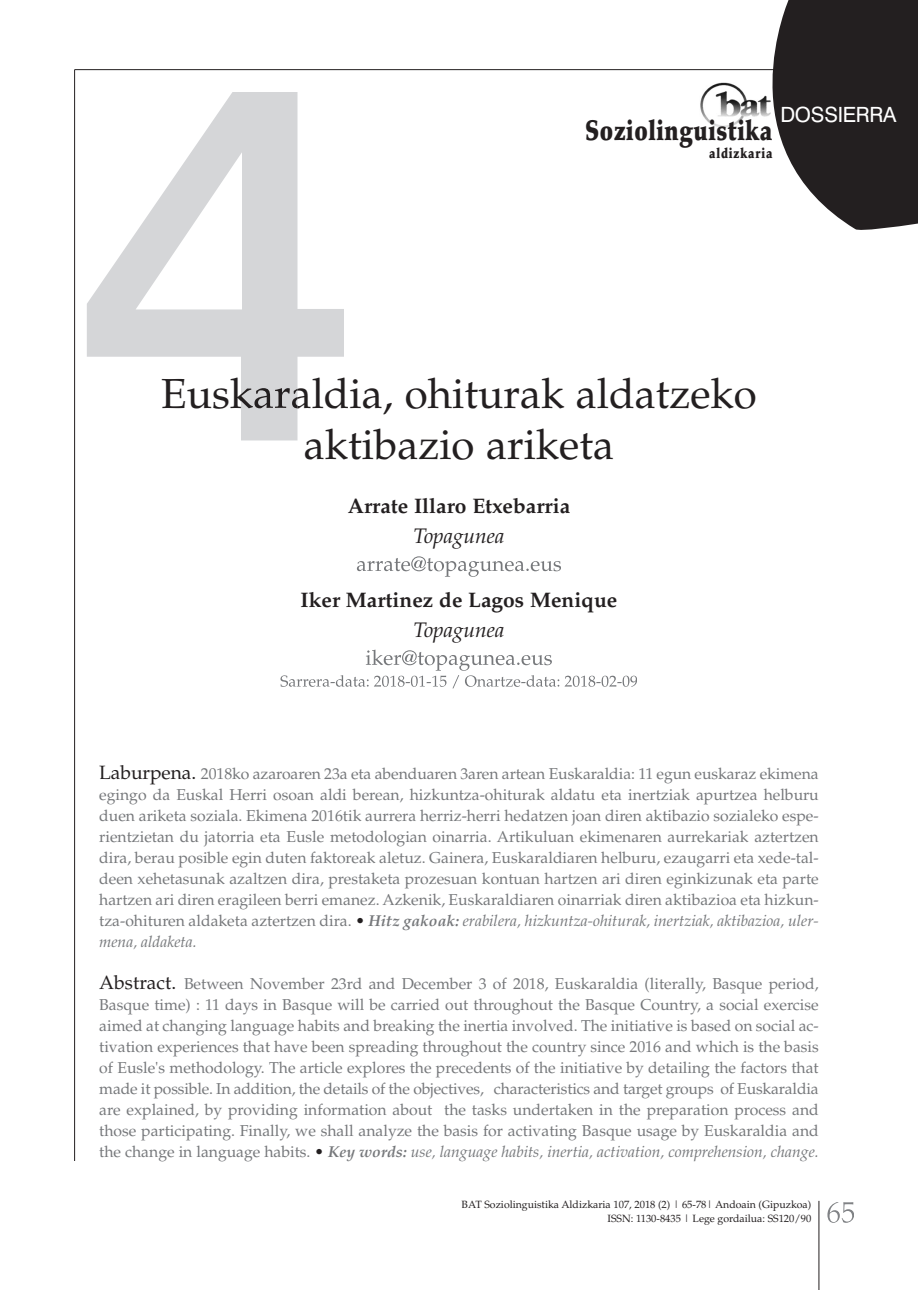
<style>
.page{position:relative;width:918px;height:1290px;background:#fff}
.page>*{position:absolute;margin:0;border:0;box-sizing:border-box;transform-origin:0 0}
.t1{font:42px/51.1px "Palatino";color:#231f20;text-align:center}
.t2{font:900 28.35px "Palatino";letter-spacing:.025em;color:#231f20;scale:.8 1}
.t3{font:700 21px "Palatino";color:#231f20}
.t4{font:italic 21px "Palatino";color:#231f20}
.t5{font:21px "Swiss 721 BT";letter-spacing:-.015em;color:#fff}
.t6{font:15.75px/21px "Palatino";color:#76787b;text-align:justify}
.t7{font:900 14.35px "Palatino";letter-spacing:.075em;color:#231f20;scale:.8 1}
.t8{font:10.5px/13.1px "Palatino";color:#231f20;text-align:right}
.s1{font-size:19.25px;color:#231f20}
.s2{font-weight:700;font-style:italic;color:#231f20}
.s3{font-weight:700;font-style:italic}
.s4{font-style:italic}
</style>
<div class="page">
<img style="left:700px;top:82px;width:22px;height:46px">
<hr style="left:75px;top:69px;width:744px;height:1px;background:#231f20">
<hr style="left:74px;top:70px;width:1px;height:1091px;background:#231f20">
<svg style="left:827px;top:1202px;width:27px;height:21px"></svg>
<hr style="left:818px;top:1201px;width:1px;height:89px;background:#231f20">
<svg style="left:357px;top:556px;width:76px;height:15px"></svg>
<svg style="left:366px;top:649px;width:81px;height:22px"></svg>
<svg style="left:280px;top:675px;width:62px;height:12px"></svg>
<svg style="left:87px;top:92px;width:257px;height:348px"></svg>
<svg style="left:162px;top:377px;width:148px;height:32px"></svg>
<svg style="left:722px;top:0;width:196px;height:230px"></svg>
<h2 class="t2" style="left:585px;top:119px;width:236px">Soziolinguistika</h2>
<p class="t7" style="left:709px;top:147px;width:81px">aldizkaria</p>
<h3 class="t5" style="left:780px;top:107px;width:118px">DOSSIERRA</h3>
<h1 class="t1" style="left:161px;top:373px;width:597px">Euskaraldia, ohiturak aldatzeko aktibazio ariketa</h1>
<h3 class="t3" style="left:348px;top:498px;width:224px">Arrate Illaro Etxebarria</h3>
<h3 class="t4" style="left:413px;top:527px;width:92px">Topagunea</h3>
<h3 class="t3" style="left:300px;top:592px;width:318px">Iker Martinez de Lagos Menique</h3>
<h3 class="t4" style="left:413px;top:621px;width:92px">Topagunea</h3>
<p class="t6" style="left:99px;top:764px;width:721px"><span class="s1">Laburpena.</span> 2018ko azaroaren 23a eta abenduaren 3aren artean Euskaraldia: 11 egun euskaraz ekimena egingo da Euskal Herri osoan aldi berean, hizkuntza-ohiturak aldatu eta inertziak apurtzea helburu duen ariketa soziala. Ekimena 2016tik aurrera herriz-herri hedatzen joan diren aktibazio sozialeko espe&shy;rientzietan du jatorria eta Eusle metodologian oinarria. Artikuluan ekimenaren aurrekariak aztertzen dira, berau posible egin duten faktoreak aletuz. Gainera, Euskaraldiaren helburu, ezaugarri eta xede-tal&shy;deen xehetasunak azaltzen dira, prestaketa prozesuan kontuan hartzen ari diren eginkizunak eta parte hartzen ari diren eragileen berri emanez. Azkenik, Euskaraldiaren oinarriak diren aktibazioa eta hizkun&shy;tza-ohituren aldaketa aztertzen dira. <span class="s2">•</span> <span class="s3">Hitz gakoak:</span> <span class="s4">erabilera, hizkuntza-ohiturak, inertziak, aktibazioa, uler&shy;mena, aldaketa.</span></p>
<p class="t6" style="left:99px;top:974px;width:721px"><span class="s1">Abstract.</span> Between November 23rd and December 3 of 2018, Euskaraldia (literally, Basque period, Basque time) : 11 days in Basque will be carried out throughout the Basque Country, a social exercise aimed at changing language habits and breaking the inertia involved. The initiative is based on social ac&shy;tivation experiences that have been spreading throughout the country since 2016 and which is the basis of Eusle's methodology. The article explores the precedents of the initiative by detailing the factors that made it possible. In addition, the details of the objectives, characteristics and target groups of Euskaraldia are explained, by providing information about the tasks undertaken in the preparation process and those participating. Finally, we shall analyze the basis for activating Basque usage by Euskaraldia and the change in language habits. <span class="s2">•</span> <span class="s3">Key words:</span> <span class="s4">use, language habits, inertia, activation, comprehension, change.</span></p>
<p class="t8" style="left:461px;top:1199px;width:351px">BAT Soziolinguistika Aldizkaria 107, 2018 (2) | 65-78| Andoain (Gipuzkoa)<br>ISSN: 1130-8435 | Lege gordailua: SS120/90</p>
</div>
